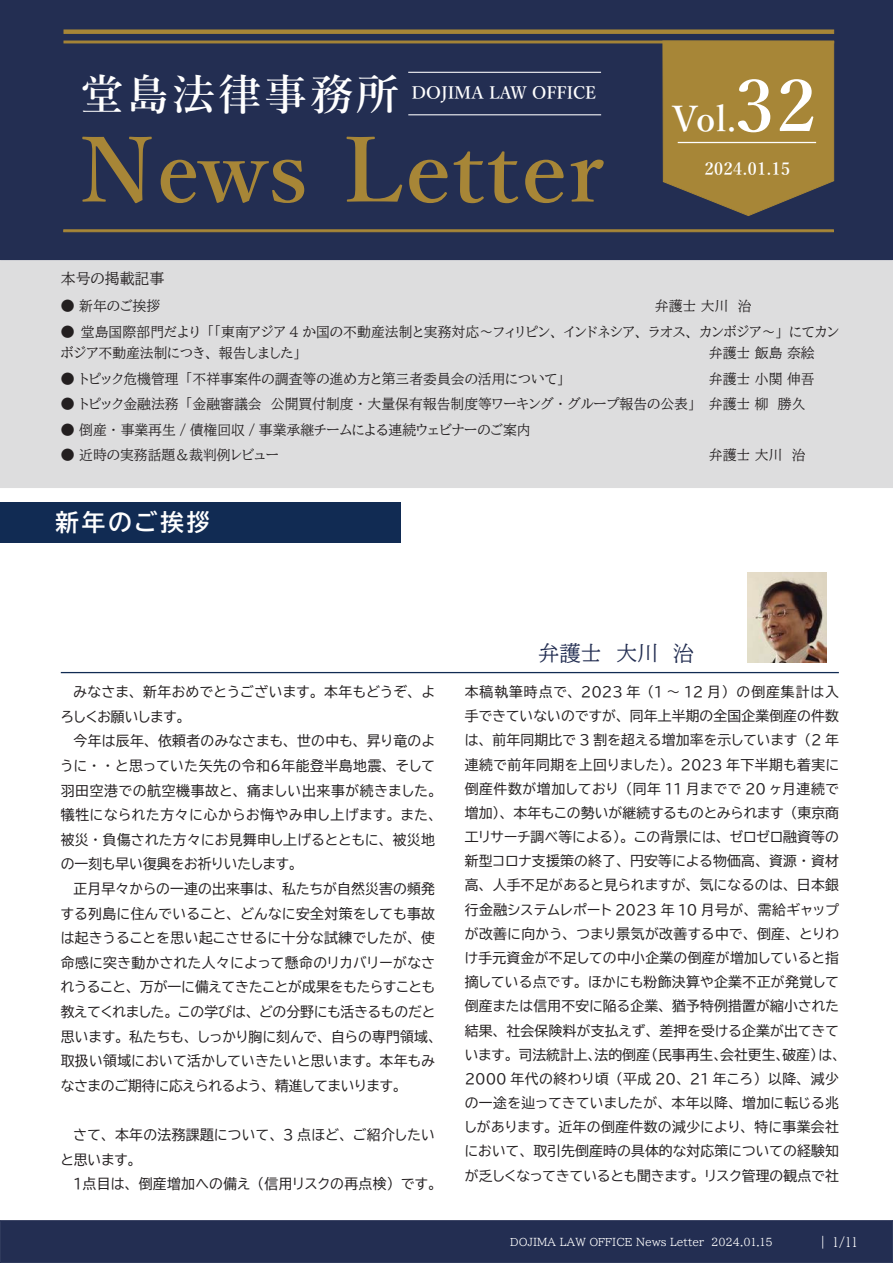
<style>
.page{position:relative;width:893px;height:1263px;background:#fff}
.page>*{position:absolute;margin:0;border:0;box-sizing:border-box;transform-origin:0 0}
.t1{font:600 89.1px "Yu Min";letter-spacing:.03em;color:#a78637}
.t2{font:600 42.45px "Yu Min";letter-spacing:.08em;color:#fff}
.t3{font:600 35.1px "Yu Min";color:#fff}
.t4{font:27.6px "BIZ UDP Mincho Medium";color:#fff}
.t5{font:23.4px "BIZ UDP Gothic Bold";letter-spacing:.13em;color:#fff}
.t6{font:21.3px "BIZ UDP Mincho Medium";color:#232e52}
.t7{font:600 16.95px "Yu Min";color:#fff}
.t8{font:16.95px "BIZ UDP Mincho Medium";color:#fff}
.t9{font:14.85px "BIZ UDP Mincho Medium";color:#231f20}
.t10{font:14.1px/24.6px "BIZ UDP Gothic";letter-spacing:.025em;color:#231f20}
.t11{font:13.8px/24.2px "BIZ UDP Gothic";letter-spacing:.01em;color:#231f20;text-align:justify}
.t12{font:13.8px/21.3px "BIZ UDP Mincho Medium";color:#231f20}
.t13{font:12.75px "BIZ UD Mincho Medium";color:#fff}
.t14{font:10.65px "BIZ UDP Mincho Medium";color:#fff}
.s1{font-size:71.25px}
</style>
<div class="page">
<div style="left:0;top:1220px;width:893px;height:43px;background:#232e52;border:1px solid #232e52"></div>
<div style="left:0;top:0;width:893px;height:260px;background:#232e52"></div>
<hr style="left:64px;top:30px;width:770px;height:4px;background:#a78637">
<hr style="left:64px;top:41px;width:770px;height:2px;background:#a78637">
<hr style="left:64px;top:230px;width:770px;height:2px;background:#a78637">
<svg style="left:662px;top:41px;width:172px;height:175px;background:#997d3a"></svg>
<hr style="left:408px;top:72px;width:193px;height:1px;background:#fff">
<hr style="left:408px;top:114px;width:193px;height:1px;background:#fff">
<hr style="left:678px;top:142px;width:138px;height:1px;background:#fff">
<div style="left:0;top:261px;width:893px;height:226px;background:#ddddde"></div>
<div style="left:0;top:260px;width:893px;height:228px;border:1px solid #ddddde"></div>
<hr style="left:61px;top:672px;width:778px;height:1px;background:#112b53">
<div style="left:0;top:502px;width:401px;height:41px;background:#112b53"></div>
<img style="left:748px;top:573px;width:78px;height:89px">
<h2 class="t2" style="left:81px;top:70px;width:320px">堂島法律事務所</h2>
<h1 class="t1" style="left:79px;top:121px;width:526px">News Letter</h1>
<p class="t7" style="left:412px;top:83px;width:186px">DOJIMA LAW OFFICE</p>
<p class="t9" style="left:61px;top:271px;width:105px">本号の掲載記事</p>
<h3 class="t3" style="left:673px;top:100px;width:144px">Vol.<span class="s1">32</span></h3>
<h3 class="t4" style="left:679px;top:100px;width:58px">Vol.</h3>
<p class="t8" style="left:700px;top:159px;width:25px">20</p>
<p class="t8" style="left:747px;top:159px;width:54px">.01.15</p>
<p class="t7" style="left:705px;top:159px;width:87px">2024.01.15</p>
<p class="t12" style="left:61px;top:295px;width:101px">● 新年のご挨拶</p>
<p class="t12" style="left:655px;top:295px;width:98px">弁護士 大川　治</p>
<p class="t12" style="left:61px;top:321px;width:780px">● 堂島国際部門だより「「東南アジア 4 か国の不動産法制と実務対応〜フィリピン、インドネシア、ラオス、カンボジア〜」にてカンボジア不動産法制につき、報告しました」</p>
<p class="t12" style="left:709px;top:342px;width:107px">弁護士 飯島 奈絵</p>
<p class="t12" style="left:61px;top:368px;width:505px">● トピック危機管理「不祥事案件の調査等の進め方と第三者委員会の活用について」</p>
<p class="t12" style="left:709px;top:368px;width:107px">弁護士 小関 伸吾</p>
<p class="t12" style="left:61px;top:393px;width:746px">● トピック金融法務「金融審議会　公開買付制度・大量保有報告制度等ワーキング・グループ報告の公表」 弁護士 柳 勝久</p>
<p class="t12" style="left:61px;top:419px;width:471px">● 倒産・事業再生 / 債権回収 / 事業承継チームによる連続ウェビナーのご案内</p>
<p class="t12" style="left:61px;top:444px;width:229px">● 近時の実務話題＆裁判例レビュー　</p>
<p class="t12" style="left:709px;top:444px;width:98px">弁護士 大川　治</p>
<h3 class="t5" style="left:55px;top:510px;width:156px">新年のご挨拶</h3>
<p class="t10" style="left:61px;top:679px;width:376px;text-indent:13px">みなさま、新年おめでとうございます。本年もどうぞ、よろしくお願いします。</p>
<p class="t10" style="left:61px;top:729px;width:377px;text-align:justify;text-indent:13px">今年は辰年、依頼者のみなさまも、世の中も、昇り竜のように・・と思っていた矢先の令和６年能登半島地震、そして羽田空港での航空機事故と、痛ましい出来事が続きました。犠牲になられた方々に心からお悔やみ申し上げます。また、被災・負傷された方々にお見舞申し上げるとともに、被災地の一刻も早い復興をお祈りいたします。</p>
<p class="t10" style="left:61px;top:876px;width:377px;text-align:justify;text-indent:13px">正月早々からの一連の出来事は、私たちが自然災害の頻発する列島に住んでいること、どんなに安全対策をしても事故は起きうることを思い起こさせるに十分な試練でしたが、使命感に突き動かされた人々によって懸命のリカバリーがなされうること、万が一に備えてきたことが成果をもたらすことも教えてくれました。この学びは、どの分野にも活きるものだと思います。私たちも、しっかり胸に刻んで、自らの専門領域、取扱い領域において活かしていきたいと思います。本年もみなさまのご期待に応えられるよう、精進してまいります。</p>
<p class="t10" style="left:61px;top:1122px;width:376px;text-indent:13px">さて、本年の法務課題について、 3 点ほど、ご紹介したいと思います。</p>
<p class="t10" style="left:74px;top:1171px;width:364px">１点目は、倒産増加への備え（信用リスクの再点検）です。</p>
<h3 class="t6" style="left:538px;top:642px;width:157px">弁護士　大川　治</h3>
<p class="t11" style="left:465px;top:680px;width:377px">本稿執筆時点で、 2023 年（1 ～ 12 月）の倒産集計は入手できていないのですが、同年上半期の全国企業倒産の件数は、前年同期比で 3 割を超える増加率を示しています（2 年連続で前年同期を上回りました）。 2023 年下半期も着実に倒産件数が増加しており（同年 11 月までで 20 ヶ月連続で増加）、本年もこの勢いが継続するものとみられます（東京商工リサーチ調べ等による）。この背景には、ゼロゼロ融資等の新型コロナ支援策の終了、円安等による物価高、資源・資材高、人手不足があると見られますが、気になるのは、日本銀行金融システムレポート 2023 年 10 月号が、需給ギャップが改善に向かう、つまり景気が改善する中で、倒産、とりわけ手元資金が不足しての中小企業の倒産が増加していると指摘している点です。ほかにも粉飾決算や企業不正が発覚して倒産または信用不安に陥る企業、猶予特例措置が縮小された結果、社会保険料が支払えず、差押を受ける企業が出てきています。司法統計上、法的倒産（民事再生、会社更生、破産）は、2000 年代の終わり頃（平成 20、 21 年ころ）以降、減少の一途を辿ってきていましたが、本年以降、増加に転じる兆しがあります。近年の倒産件数の減少により、特に事業会社において、取引先倒産時の具体的な対応策についての経験知が乏しくなってきているとも聞きます。リスク管理の観点で社</p>
<p class="t14" style="left:510px;top:1236px;width:264px">DOJIMA LAW OFFICE News Letter 2024.01.15</p>
<p class="t13" style="left:816px;top:1235px;width:43px">｜ 1/11</p>
</div>
